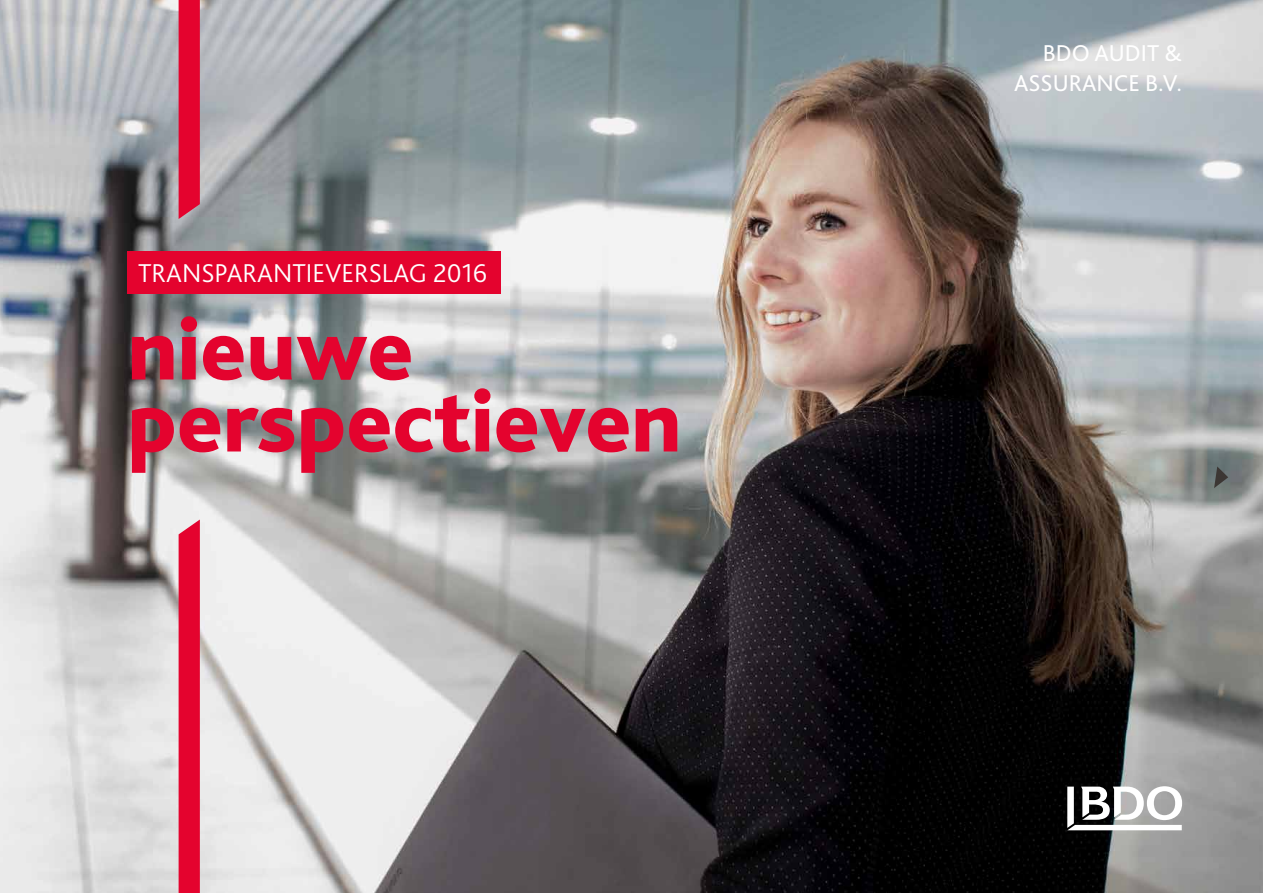
<style>
.page{position:relative;width:1263px;height:893px;background:#fff}
.page>*{position:absolute;margin:0;border:0;box-sizing:border-box;transform-origin:0 0}
.t1{font:800 90px/72px "Bliss Pro";color:#e4032e}
.t2{font:300 27px "Bliss Pro";color:#fff}
.t3{font:24px/30px "Bliss Pro";color:#fff;text-align:right}
</style>
<div class="page">
<img style="left:0;top:0;width:1263px;height:893px">
<svg style="left:1214px;top:466px;width:14px;height:22px"></svg>
<div style="left:128px;top:251px;width:373px;height:42px;background:#e4032e"></div>
<div style="left:179px;top:519px;width:21px;height:374px;background:#e4032e"></div>
<svg style="left:179px;top:0;width:21px;height:219px;background:#e10933"></svg>
<svg style="left:1067px;top:786px;width:115px;height:44px"></svg>
<p class="t2" style="left:138px;top:256px;width:350px">TRANSPARANTIEVERSLAG 2016</p>
<h1 class="t1" style="left:128px;top:311px;width:555px">nieuwe perspectieven</h1>
<p class="t3" style="left:1014px;top:37px;width:170px">BDO AUDIT &amp;<br>ASSURANCE B.V.</p>
</div>
